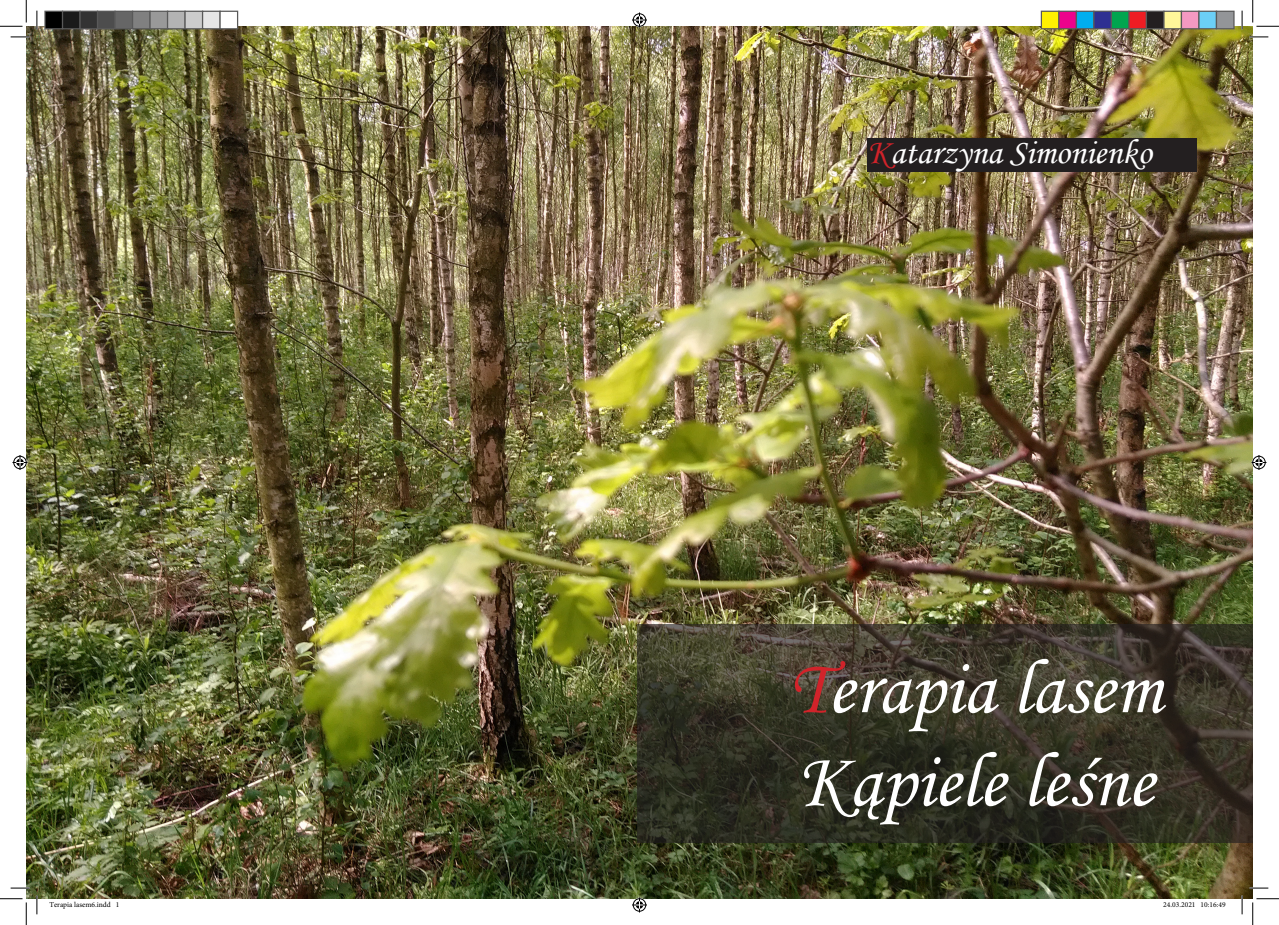
<style>
.page{position:relative;width:1279px;height:925px;background:#fff}
.page>*{position:absolute;margin:0;border:0;box-sizing:border-box;transform-origin:0 0}
.t1{font:77.5px "Monotype Corsiva";color:#fff}
.t2{font:35px "Monotype Corsiva";color:#fff}
.t3{font:7.5px "Minion Pro";color:#000}
.s1{color:#d1232a}
</style>
<div class="page">
<img style="left:26px;top:26px;width:1226px;height:872px">
<svg style="left:637px;top:624px;width:615px;height:218px;background:#363426"></svg>
<div style="left:867px;top:138px;width:330px;height:34px;background:#231f20"></div>
<svg style="left:11px;top:36px;width:18px;height:2px"></svg>
<svg style="left:1249px;top:36px;width:19px;height:2px"></svg>
<svg style="left:11px;top:886px;width:18px;height:2px"></svg>
<svg style="left:1249px;top:886px;width:19px;height:2px"></svg>
<svg style="left:36px;top:11px;width:2px;height:18px"></svg>
<svg style="left:36px;top:895px;width:2px;height:19px"></svg>
<svg style="left:1241px;top:11px;width:1px;height:18px"></svg>
<svg style="left:1241px;top:895px;width:1px;height:19px"></svg>
<svg style="left:0;top:0;width:27px;height:27px"></svg>
<svg style="left:0;top:898px;width:27px;height:26px"></svg>
<svg style="left:1252px;top:0;width:26px;height:27px"></svg>
<svg style="left:1252px;top:898px;width:26px;height:26px"></svg>
<svg style="left:632px;top:13px;width:15px;height:15px"></svg>
<svg style="left:632px;top:897px;width:15px;height:15px"></svg>
<svg style="left:13px;top:455px;width:15px;height:15px"></svg>
<svg style="left:1251px;top:455px;width:15px;height:15px"></svg>
<div style="left:45px;top:11px;width:18px;height:18px;background:#000"></div>
<div style="left:44px;top:11px;width:19px;height:18px;border:1px solid #595959"></div>
<div style="left:63px;top:11px;width:17px;height:18px;background:#1a1a1a"></div>
<div style="left:62px;top:11px;width:19px;height:18px;border:1px solid #595959"></div>
<div style="left:80px;top:11px;width:18px;height:18px;background:#333"></div>
<div style="left:79px;top:11px;width:19px;height:18px;border:1px solid #595959"></div>
<div style="left:98px;top:11px;width:17px;height:18px;background:#4d4d4d"></div>
<div style="left:97px;top:11px;width:19px;height:18px;border:1px solid #595959"></div>
<div style="left:115px;top:11px;width:18px;height:18px;background:#666"></div>
<div style="left:114px;top:11px;width:19px;height:18px;border:1px solid #595959"></div>
<div style="left:133px;top:11px;width:17px;height:18px;background:#808080"></div>
<div style="left:132px;top:11px;width:19px;height:18px;border:1px solid #595959"></div>
<div style="left:150px;top:11px;width:18px;height:18px;background:#999"></div>
<div style="left:149px;top:11px;width:19px;height:18px;border:1px solid #595959"></div>
<div style="left:168px;top:11px;width:17px;height:18px;background:#b3b3b3"></div>
<div style="left:167px;top:11px;width:19px;height:18px;border:1px solid #595959"></div>
<div style="left:185px;top:11px;width:18px;height:18px;background:#ccc"></div>
<div style="left:184px;top:11px;width:19px;height:18px;border:1px solid #595959"></div>
<div style="left:203px;top:11px;width:17px;height:18px;background:#e6e6e6"></div>
<div style="left:202px;top:11px;width:19px;height:18px;border:1px solid #595959"></div>
<div style="left:220px;top:11px;width:18px;height:18px;background:#fff"></div>
<div style="left:219px;top:11px;width:19px;height:18px;border:1px solid #595959"></div>
<div style="left:1041px;top:11px;width:17px;height:18px;background:#fff101"></div>
<div style="left:1040px;top:11px;width:19px;height:18px;border:1px solid #595959"></div>
<div style="left:1058px;top:11px;width:18px;height:18px;background:#ed028c"></div>
<div style="left:1058px;top:11px;width:19px;height:18px;border:1px solid #595959"></div>
<div style="left:1076px;top:11px;width:17px;height:18px;background:#00aeef"></div>
<div style="left:1075px;top:11px;width:19px;height:18px;border:1px solid #595959"></div>
<div style="left:1093px;top:11px;width:18px;height:18px;background:#2e3092"></div>
<div style="left:1093px;top:11px;width:19px;height:18px;border:1px solid #595959"></div>
<div style="left:1111px;top:11px;width:17px;height:18px;background:#00a54f"></div>
<div style="left:1110px;top:11px;width:19px;height:18px;border:1px solid #595959"></div>
<div style="left:1128px;top:11px;width:18px;height:18px;background:#ee1d23"></div>
<div style="left:1128px;top:11px;width:19px;height:18px;border:1px solid #595959"></div>
<div style="left:1146px;top:11px;width:17px;height:18px;background:#231f20"></div>
<div style="left:1145px;top:11px;width:19px;height:18px;border:1px solid #595959"></div>
<div style="left:1163px;top:11px;width:18px;height:18px;background:#fff79a"></div>
<div style="left:1163px;top:11px;width:19px;height:18px;border:1px solid #595959"></div>
<div style="left:1181px;top:11px;width:17px;height:18px;background:#f499c2"></div>
<div style="left:1180px;top:11px;width:19px;height:18px;border:1px solid #595959"></div>
<div style="left:1198px;top:11px;width:18px;height:18px;background:#6bcff6"></div>
<div style="left:1198px;top:11px;width:19px;height:18px;border:1px solid #595959"></div>
<div style="left:1216px;top:11px;width:17px;height:18px;background:#939598"></div>
<div style="left:1215px;top:11px;width:19px;height:18px;border:1px solid #595959"></div>
<p class="t2" style="left:867px;top:131px;width:286px"><span class="s1">K</span>atarzyna Simonienko</p>
<p class="t1" style="left:788px;top:641px;width:375px"><span class="s1">T</span>erapia lasem</p>
<p class="t1" style="left:797px;top:734px;width:358px">Kąpiele leśne</p>
<p class="t3" style="left:49px;top:899px;width:72px">Terapia lasem6.indd 1</p>
<p class="t3" style="left:1163px;top:899px;width:64px">24.03.2021 10:16:49</p>
</div>
